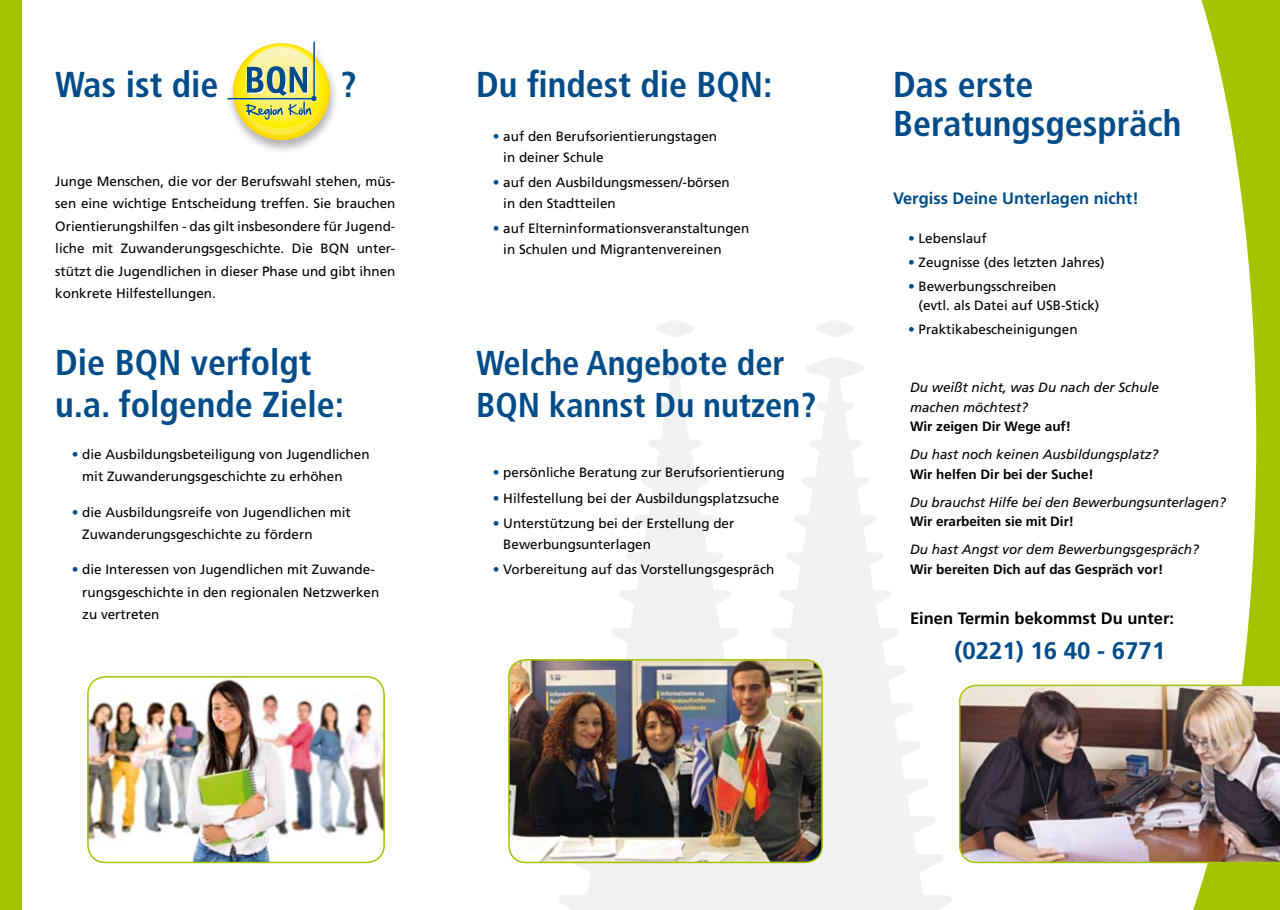
<style>
.page{position:relative;width:1280px;height:910px;background:#fff}
.page>*{position:absolute;margin:0;border:0;box-sizing:border-box;transform-origin:0 0}
.t1{font:700 condensed 36px/42px "Frutiger";color:#004c89}
.t2{font:700 condensed 34.5px/42px "Frutiger";color:#004c89}
.t3{font:700 24px "Frutiger";color:#004c89}
.t4{font:700 16.5px "Frutiger";color:#004c89}
.t5{font:700 16.5px "Frutiger";color:#000}
.t6{font:13.5px/22.5px "Frutiger";color:#000}
.t7{font:italic 13.5px/19.5px "Frutiger";color:#000}
.t8{font:700 13.5px "Frutiger";color:#000}
.s1{color:#004c89}
</style>
<div class="page">
<svg style="left:558px;top:320px;width:394px;height:590px"></svg>
<div style="left:1177px;top:0;width:103px;height:910px;background:#a4c400"></div>
<svg style="left:1161px;top:0;width:95px;height:910px;fill:#fff"></svg>
<div style="left:0;top:0;width:21px;height:910px;background:#a4c400"></div>
<div style="left:221px;top:40px;width:140px;height:146px;background:#000;opacity:.3"></div>
<svg style="left:233px;top:43px;width:97px;height:97px"></svg>
<hr style="left:230px;top:99px;width:85px;height:1px;background:#fff">
<hr style="left:313px;top:42px;width:2px;height:57px;background:#004b89">
<hr style="left:228px;top:98px;width:87px;height:1px;background:#004b89">
<svg style="left:240px;top:48px;width:82px;height:87px;background:#cacd6f"></svg>
<img style="left:89px;top:677px;width:295px;height:185px">
<div style="left:87px;top:676px;width:298px;height:187px;border:2px solid #a4c400;border-radius:18px"></div>
<img style="left:509px;top:660px;width:313px;height:202px">
<div style="left:508px;top:659px;width:315px;height:204px;border:2px solid #a4c400;border-radius:17px"></div>
<img style="left:959px;top:685px;width:321px;height:178px">
<h1 class="t1" style="left:55px;top:64px;width:165px">Was ist die</h1>
<h1 class="t1" style="left:340px;top:64px;width:18px">?</h1>
<p class="t6" style="left:55px;top:170px;width:342px;text-align:justify">Junge Menschen, die vor der Berufswahl stehen, müs&shy;sen eine wichtige Entscheidung treffen. Sie brauchen Orientierungshilfen - das gilt insbesondere für Jugend&shy;liche mit Zuwanderungsgeschichte. Die BQN unter&shy;stützt die Jugendlichen in dieser Phase und gibt ihnen konkrete Hilfestellungen.</p>
<h1 class="t1" style="left:55px;top:341px;width:290px">Die BQN verfolgt u.a. folgende Ziele:</h1>
<p class="t6" style="left:82px;top:443px;width:289px;text-indent:-11px"><span class="s1">•</span> die Ausbildungsbeteiligung von Jugendlichen mit Zuwanderungsgeschichte zu erhöhen</p>
<p class="t6" style="left:82px;top:500px;width:270px;text-indent:-11px"><span class="s1">•</span> die Ausbildungsreife von Jugendlichen mit<br>Zuwanderungsgeschichte zu fördern</p>
<p class="t6" style="left:82px;top:558px;width:299px;text-indent:-11px"><span class="s1">•</span> die Interessen von Jugendlichen mit Zuwande&shy;rungsgeschichte in den regionalen Netzwerken zu vertreten</p>
<h1 class="t1" style="left:476px;top:64px;width:298px">Du findest die BQN:</h1>
<p class="t6" style="left:503px;top:125px;width:215px;line-height:21px;text-indent:-11px"><span class="s1">•</span> auf den Berufsorientierungstagen in deiner Schule</p>
<p class="t6" style="left:503px;top:172px;width:228px;line-height:21px;text-indent:-11px"><span class="s1">•</span> auf den Ausbildungsmessen/-börsen in den Stadtteilen</p>
<p class="t6" style="left:503px;top:218px;width:248px;line-height:21px;text-indent:-11px"><span class="s1">•</span> auf Elterninformationsveranstaltungen in Schulen und Migrantenvereinen</p>
<h2 class="t2" style="left:476px;top:343px;width:342px">Welche Angebote der<br>BQN kannst Du nutzen?</h2>
<p class="t6" style="left:493px;top:461px;width:293px"><span class="s1">•</span> persönliche Beratung zur Berufsorientierung</p>
<p class="t6" style="left:493px;top:487px;width:288px"><span class="s1">•</span> Hilfestellung bei der Ausbildungsplatzsuche</p>
<p class="t6" style="left:503px;top:513px;width:233px;line-height:21px;text-indent:-11px"><span class="s1">•</span> Unterstützung bei der Erstellung der<br>Bewerbungsunterlagen</p>
<p class="t6" style="left:493px;top:558px;width:283px"><span class="s1">•</span> Vorbereitung auf das Vorstellungsgespräch</p>
<h1 class="t1" style="left:893px;top:65px;width:290px;line-height:39px">Das erste<br>Beratungsgespräch</h1>
<p class="t4" style="left:893px;top:189px;width:247px">Vergiss Deine Unterlagen nicht!</p>
<p class="t6" style="left:908px;top:227px;width:80px"><span class="s1">•</span> Lebenslauf</p>
<p class="t6" style="left:908px;top:251px;width:198px"><span class="s1">•</span> Zeugnisse (des letzten Jahres)</p>
<p class="t6" style="left:918px;top:276px;width:182px;line-height:19.5px;text-indent:-11px"><span class="s1">•</span> Bewerbungsschreiben<br>(evtl. als Datei auf USB-Stick)</p>
<p class="t6" style="left:908px;top:318px;width:171px"><span class="s1">•</span> Praktikabescheinigungen</p>
<p class="t7" style="left:910px;top:378px;width:251px">Du weißt nicht, was Du nach der Schule machen möchtest?</p>
<p class="t8" style="left:910px;top:419px;width:163px">Wir zeigen Dir Wege auf!</p>
<p class="t7" style="left:910px;top:445px;width:250px">Du hast noch keinen Ausbildungsplatz?</p>
<p class="t8" style="left:910px;top:466px;width:185px">Wir helfen Dir bei der Suche!</p>
<p class="t7" style="left:910px;top:492px;width:317px">Du brauchst Hilfe bei den Bewerbungsunterlagen?</p>
<p class="t8" style="left:910px;top:514px;width:166px">Wir erarbeiten sie mit Dir!</p>
<p class="t7" style="left:910px;top:540px;width:290px">Du hast Angst vor dem Bewerbungsgespräch?</p>
<p class="t8" style="left:910px;top:561px;width:255px">Wir bereiten Dich auf das Gespräch vor!</p>
<p class="t5" style="left:910px;top:609px;width:266px">Einen Termin bekommst Du unter:</p>
<h3 class="t3" style="left:954px;top:636px;width:212px">(0221) 16 40 - 6771</h3>
</div>
